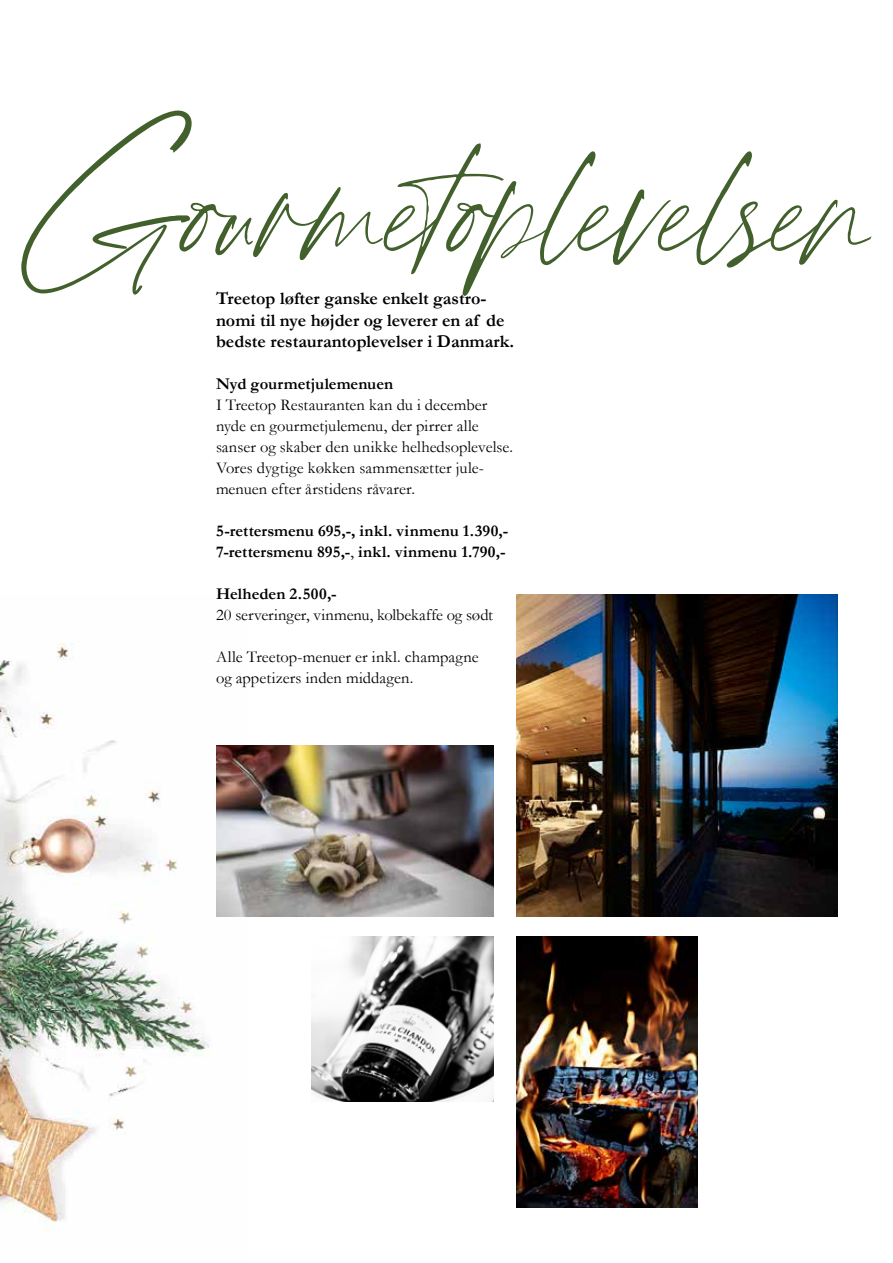
<style>
.page{position:relative;width:893px;height:1263px;background:#fff}
.page>*{position:absolute;margin:0;border:0;box-sizing:border-box;transform-origin:0 0}
.t1{font:150px "Jouleset Jaques Hand";color:#42602c}
.t2{font:700 18px/21.6px "Garamond";color:#000}
.t3{font:16.5px/21px "Garamond";color:#000}
.t4{font:700 16.5px/21px "Garamond";letter-spacing:.005em;color:#000}
.s1{font-weight:400}
</style>
<div class="page">
<img style="left:0;top:643px;width:247px;height:587px">
<img style="left:216px;top:745px;width:277px;height:171px">
<img style="left:311px;top:937px;width:183px;height:164px">
<img style="left:516px;top:937px;width:182px;height:271px">
<img style="left:516px;top:595px;width:322px;height:321px">
<h1 class="t1" style="left:40px;top:108px;width:912px">Gourmetoplevelsen</h1>
<p class="t2" style="left:216px;top:288px;width:299px">Treetop løfter ganske enkelt gastro&shy;nomi til nye højder og leverer en af de bedste restaurantoplevelser i Danmark.</p>
<p class="t4" style="left:216px;top:374px;width:179px">Nyd gourmetjulemenuen</p>
<p class="t3" style="left:216px;top:394px;width:299px">I Treetop Restauranten kan du i december nyde en gourmetjulemenu, der pirrer alle sanser og skaber den unikke helhedsoplevelse.<br>Vores dygtige køkken sammensætter jule&shy;menuen efter årstidens råvarer.</p>
<p class="t4" style="left:216px;top:521px;width:294px">5-rettersmenu 695,-, inkl. vinmenu 1.390,-<br>7-rettersmenu 895,-<span class="s1">,</span> inkl. vinmenu 1.790,-</p>
<p class="t4" style="left:216px;top:584px;width:122px">Helheden 2.500,-</p>
<p class="t3" style="left:216px;top:604px;width:279px">20 serveringer, vinmenu, kolbekaffe og sødt</p>
<p class="t3" style="left:216px;top:646px;width:264px">Alle Treetop-menuer er inkl. champagne og appetizers inden middagen.</p>
</div>
